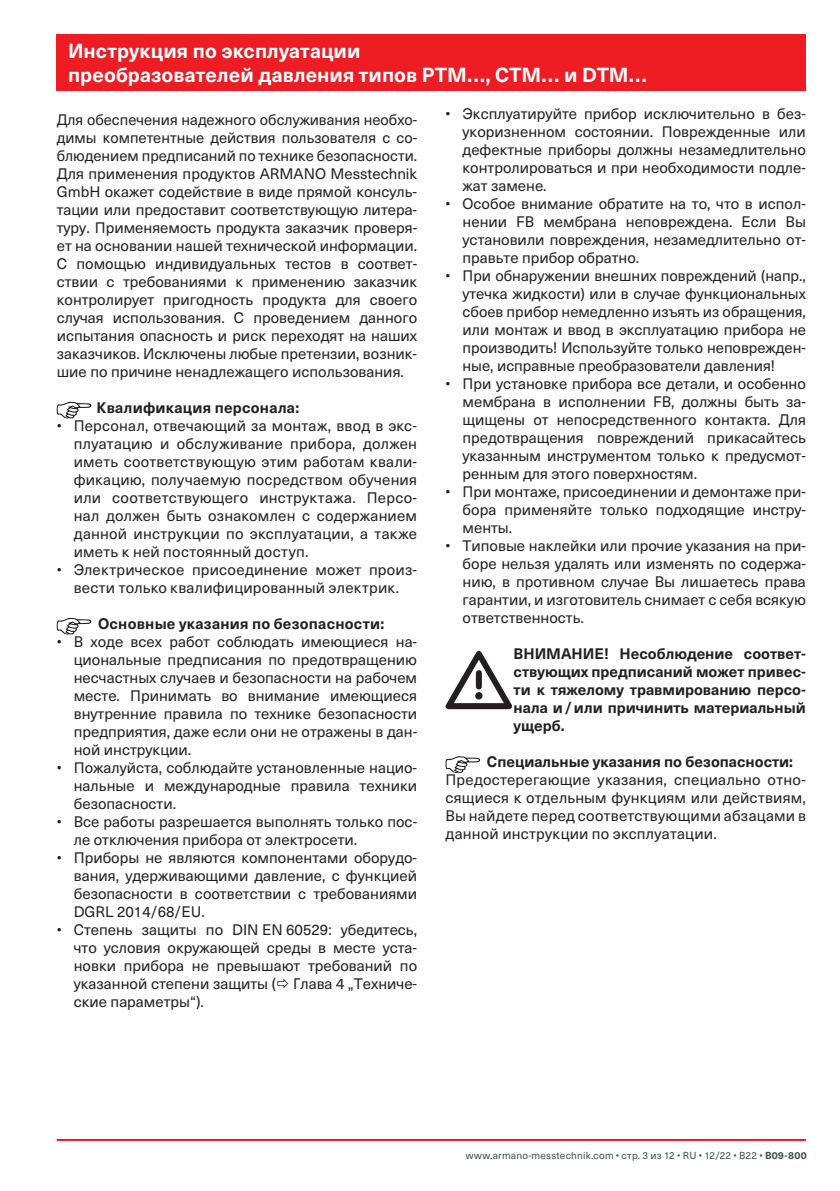
<style>
.page{position:relative;width:840px;height:1191px;background:#fff}
.page>*{position:absolute;margin:0;border:0;box-sizing:border-box;transform-origin:0 0}
.t1{font:700 20px/24px "Neue Haas Unica W1 G";letter-spacing:.005em;color:#fff}
.t2{font:15px/18px "Neue Haas Unica W1 G";color:#231f20;text-align:justify}
.t3{font:700 15px/18px "Neue Haas Unica W1 G";color:#231f20;text-align:justify}
.t4{font:10px "Neue Haas Unica W1 G";letter-spacing:.02em;color:#3d4f51}
.s1{font-weight:700}
</style>
<div class="page">
<hr style="left:57px;top:1139px;width:748px;height:2px;background:#ee1d23">
<div style="left:57px;top:34px;width:748px;height:57px;background:#ee1d23"></div>
<svg style="left:57px;top:402px;width:34px;height:16px"></svg>
<svg style="left:57px;top:618px;width:34px;height:16px"></svg>
<svg style="left:445px;top:651px;width:67px;height:58px"></svg>
<div style="left:475px;top:692px;width:7px;height:7px;background:#231f20;border-radius:50%"></div>
<svg style="left:445px;top:756px;width:35px;height:17px"></svg>
<h1 class="t1" style="left:68px;top:38px;width:580px">Инструкция по эксплуатации<br>преобразователей давления типов PTM…, CTM… и DTM…</h1>
<p class="t2" style="left:57px;top:110px;width:362px">Для обеспечения надежного обслуживания необхо&shy;димы компетентные действия пользователя с со&shy;блюдением предписаний по технике безопасности.<br>Для применения продуктов ARMANO Messtechnik GmbH окажет содействие в виде прямой консуль&shy;тации или предоставит соответствующую литера&shy;туру. Применяемость продукта заказчик проверя&shy;ет на основании нашей технической информации.<br>С помощью индивидуальных тестов в соответ&shy;ствии с требованиями к применению заказчик контролирует пригодность продукта для своего случая использования. С проведением данного испытания опасность и риск переходят на наших заказчиков. Исключены любые претензии, возник&shy;шие по причине ненадлежащего использования.</p>
<p class="t3" style="left:96px;top:398px;width:204px">Квалификация персонала:</p>
<p class="t2" style="left:74px;top:416px;width:344px;text-indent:-17px">• Персонал, отвечающий за монтаж, ввод в экс&shy;плуатацию и обслуживание прибора, должен иметь соответствующую этим работам квали&shy;фикацию, получаемую посредством обучения или соответствующего инструктажа. Персо&shy;нал должен быть ознакомлен с содержанием данной инструкции по эксплуатации, а также иметь к ней постоянный доступ.</p>
<p class="t2" style="left:57px;top:560px;width:361px;text-align:center">• Электрическое присоединение может произ&shy;вести только квалифицированный электрик.</p>
<p class="t3" style="left:98px;top:614px;width:287px">Основные указания по безопасности:</p>
<p class="t2" style="left:74px;top:632px;width:345px;text-indent:-17px">• В ходе всех работ соблюдать имеющиеся на&shy;циональные предписания по предотвращению несчастных случаев и безопасности на рабочем месте. Принимать во внимание имеющиеся внутренние правила по технике безопасности предприятия, даже если они не отражены в дан&shy;ной инструкции.</p>
<p class="t2" style="left:74px;top:758px;width:345px;text-indent:-17px">• Пожалуйста, соблюдайте установленные нацио&shy;нальные и международные правила техники безопасности.</p>
<p class="t2" style="left:74px;top:812px;width:344px;text-indent:-17px">• Все работы разрешается выполнять только пос&shy;ле отключения прибора от электросети.</p>
<p class="t2" style="left:74px;top:848px;width:345px;text-indent:-17px">• Приборы не являются компонентами оборудо&shy;вания, удерживающими давление, с функцией безопасности в соответствии с требованиями DGRL 2014/68/EU.</p>
<p class="t2" style="left:74px;top:920px;width:345px;text-indent:-17px">• Степень защиты по DIN EN 60529: убедитесь, что условия окружающей среды в месте уста&shy;новки прибора не превышают требований по указанной степени защиты ( Глава 4 „Техниче&shy;ские параметры“).</p>
<p class="t2" style="left:462px;top:104px;width:345px;text-indent:-17px">• Эксплуатируйте прибор исключительно в без&shy;укоризненном состоянии. Поврежденные или дефектные приборы должны незамедлительно контролироваться и при необходимости подле&shy;жат замене.</p>
<p class="t2" style="left:462px;top:194px;width:344px;text-indent:-17px">• Особое внимание обратите на то, что в испол&shy;нении FB мембрана неповреждена. Если Вы установили повреждения, незамедлительно от&shy;правьте прибор обратно.</p>
<p class="t2" style="left:462px;top:266px;width:345px;text-indent:-17px">• При обнаружении внешних повреждений (напр., утечка жидкости) или в случае функциональных сбоев прибор немедленно изъять из обращения, или монтаж и ввод в эксплуатацию прибора не производить! Используйте только неповрежден&shy;ные, исправные преобразователи давления!</p>
<p class="t2" style="left:462px;top:374px;width:345px;text-indent:-17px">• При установке прибора все детали, и особенно мембрана в исполнении FB, должны быть за&shy;щищены от непосредственного контакта. Для предотвращения повреждений прикасайтесь указанным инструментом только к предусмот&shy;ренным для этого поверхностям.</p>
<p class="t2" style="left:462px;top:482px;width:345px;text-indent:-17px">• При монтаже, присоединении и демонтаже при&shy;бора применяйте только подходящие инстру&shy;менты.</p>
<p class="t2" style="left:462px;top:536px;width:345px;text-indent:-17px">• Типовые наклейки или прочие указания на при&shy;боре нельзя удалять или изменять по содержа&shy;нию, в противном случае Вы лишаетесь права гарантии, и изготовитель снимает с себя всякую ответственность.</p>
<p class="t3" style="left:513px;top:644px;width:293px">ВНИМАНИЕ! Несоблюдение соответ&shy;ствующих предписаний может привес&shy;ти к тяжелому травмированию персо&shy;нала и/или причинить материальный ущерб.</p>
<p class="t3" style="left:486px;top:752px;width:307px">Специальные указания по безопасности:</p>
<p class="t2" style="left:445px;top:770px;width:362px">Предостерегающие указания, специально отно&shy;сящиеся к отдельным функциям или действиям, Вы найдете перед соответствующими абзацами в данной инструкции по эксплуатации.</p>
<p class="t4" style="left:465px;top:1148px;width:342px">www.armano-messtechnik.com • стр. 3 из 12 • RU • 12/22 • B22 • <span class="s1">B09-800</span></p>
</div>
